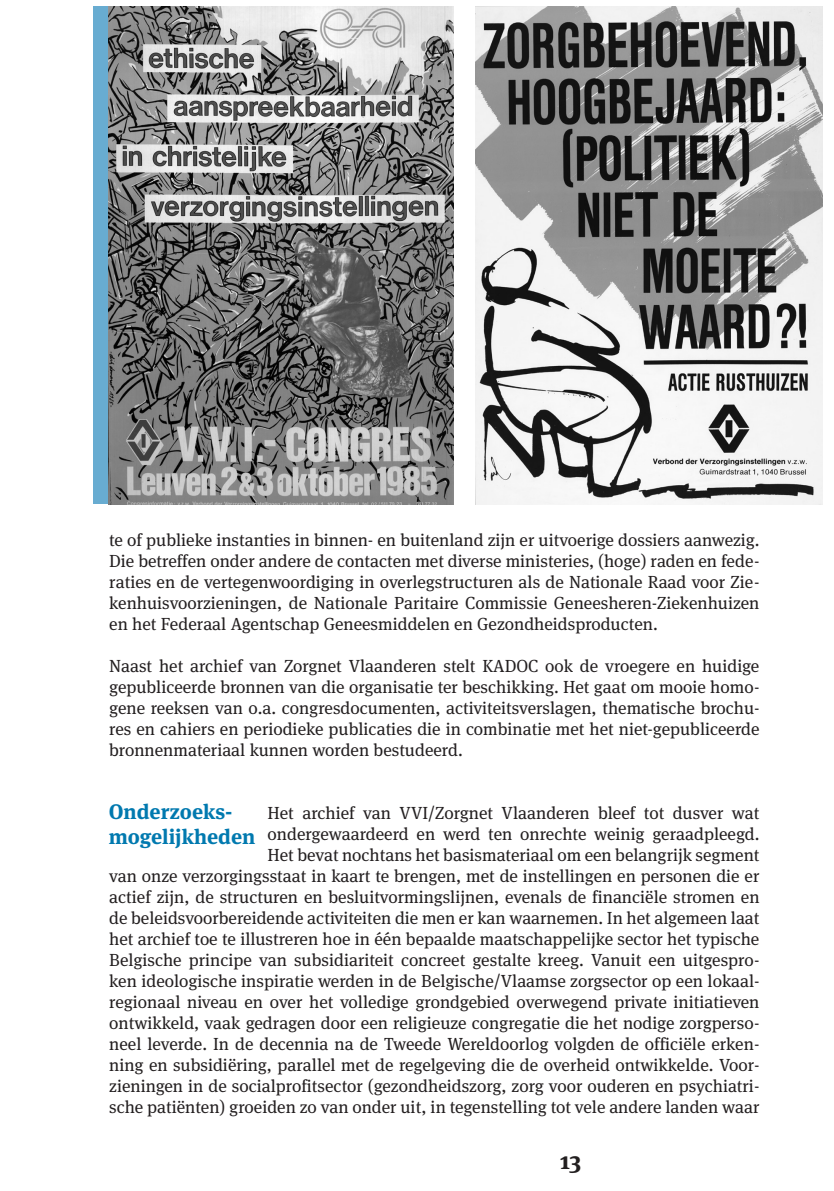
<style>
.page{position:relative;width:834px;height:1191px;background:#fff}
.page>*{position:absolute;margin:0;border:0;box-sizing:border-box;transform-origin:0 0}
.t1{font:700 24.5px "Meta Serif";color:#231f20}
.tussentitel{font:700 21px/24.5px "Meta Serif";color:#0079af}
.broodtekst{font:17.5px/21px "Meta Serif";color:#231f20;text-align:justify}
</style>
<div class="page">
<div style="left:93px;top:6px;width:30px;height:498px;background:#68acd1"></div>
<img style="left:108px;top:6px;width:346px;height:498px">
<img style="left:475px;top:6px;width:347px;height:498px">
<p class="broodtekst" style="left:109px;top:529px;width:651px">te of publieke instanties in binnen- en buitenland zijn er uitvoerige dossiers aanwezig.<br>Die betreffen onder andere de contacten met diverse ministeries, (hoge) raden en fede&shy;raties en de vertegenwoordiging in overlegstructuren als de Nationale Raad voor Zie&shy;kenhuisvoorzieningen, de Nationale Paritaire Commissie Geneesheren-Ziekenhuizen en het Federaal Agentschap Geneesmiddelen en Gezondheidsproducten.</p>
<p class="broodtekst" style="left:109px;top:655px;width:651px">Naast het archief van Zorgnet Vlaanderen stelt KADOC ook de vroegere en huidige gepubliceerde bronnen van die organisatie ter beschikking. Het gaat om mooie homo&shy;gene reeksen van o.a. congresdocumenten, activiteitsverslagen, thematische brochu&shy;res en cahiers en periodieke publicaties die in combinatie met het niet-gepubliceerde bronnenmateriaal kunnen worden bestudeerd.</p>
<p class="tussentitel" style="left:109px;top:799px;width:148px">Onderzoeks&shy;mogelijkheden</p>
<p class="broodtekst" style="left:109px;top:802px;width:651px;text-align:right">Het archief van VVI/Zorgnet Vlaanderen bleef tot dusver wat<br>ondergewaardeerd en werd ten onrechte weinig geraadpleegd.<br>Het bevat nochtans het basismateriaal om een belangrijk segment<br>van onze verzorgingsstaat in kaart te brengen, met de instellingen en personen die er actief zijn, de structuren en besluitvormingslijnen, evenals de financiële stromen en de beleidsvoorbereidende activiteiten die men er kan waarnemen. In het algemeen laat het archief toe te illustreren hoe in één bepaalde maatschappelijke sector het typische Belgische principe van subsidiariteit concreet gestalte kreeg. Vanuit een uitgespro&shy;ken ideologische inspiratie werden in de Belgische/Vlaamse zorgsector op een lokaal&shy;regionaal niveau en over het volledige grondgebied overwegend private initiatieven ontwikkeld, vaak gedragen door een religieuze congregatie die het nodige zorgperso&shy;neel leverde. In de decennia na de Tweede Wereldoorlog volgden de officiële erken&shy;ning en subsidiëring, parallel met de regelgeving die de overheid ontwikkelde. Voor&shy;zieningen in de socialprofitsector (gezondheidszorg, zorg voor ouderen en psychiatri&shy;sche patiënten) groeiden zo van onder uit, in tegenstelling tot vele andere landen waar</p>
<h1 class="t1" style="left:559px;top:1145px;width:23px">13</h1>
</div>
